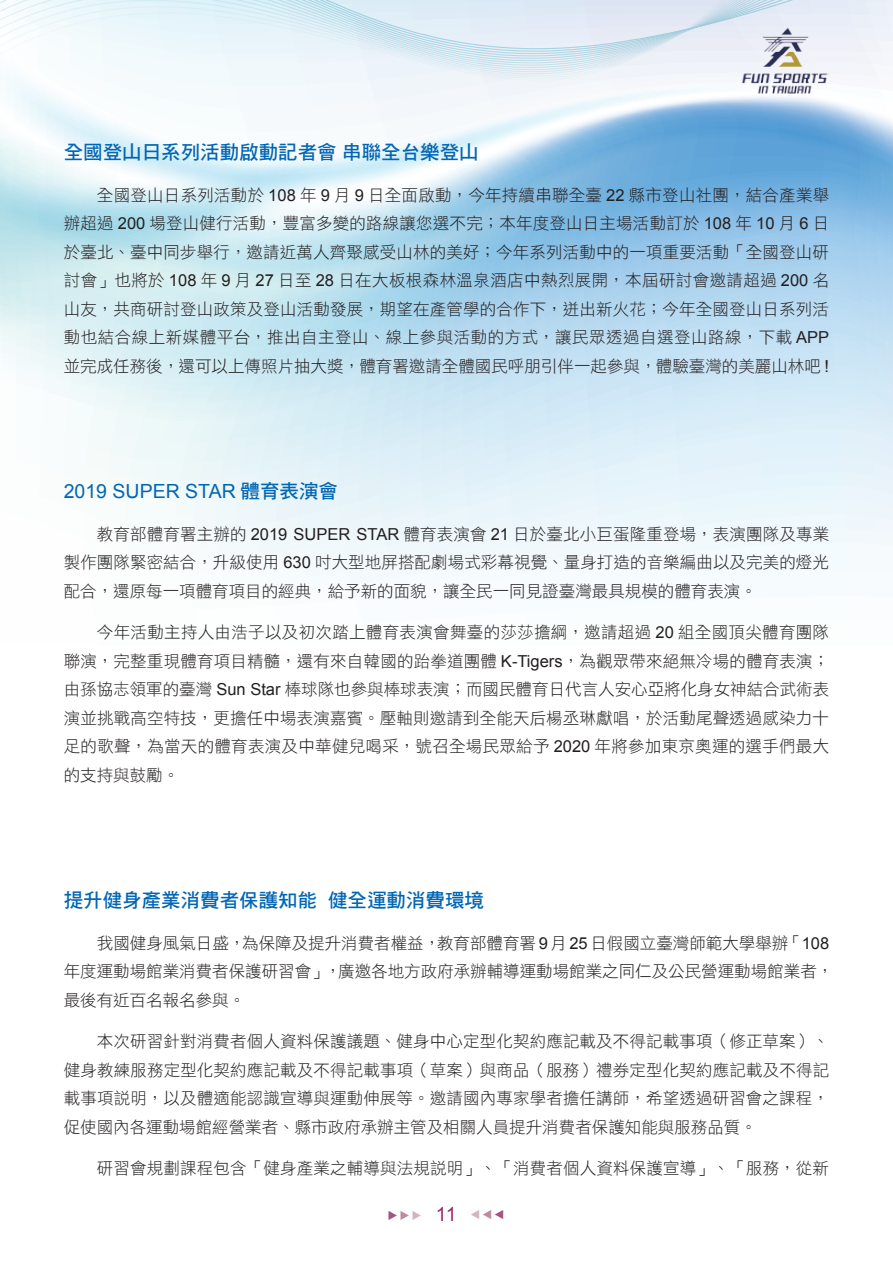
<style>
.page{position:relative;width:893px;height:1263px;background:#fff}
.page>*{position:absolute;margin:0;border:0;box-sizing:border-box;transform-origin:0 0}
.t1{font:19.5px "DF Hei Std W7";color:#0166b3}
.t2{font:19.5px "Arial";color:#0166b3}
.t3{font:19.5px "Arial";color:#932b69}
.t4{font:16.5px/28.5px "DF Hei Std W3";color:#231f20;text-align:justify}
.t5{font:700 12px "Century Gothic";color:#a4547e;scale:1.1 1}
.t6{font:700 12px "Century Gothic";color:#bf8ba3;scale:1.1 1}
.t7{font:700 12px "Century Gothic";color:#d4b4c1;scale:1.1 1}
.s1{font-family:"Arial"}
.s2{font-family:"DF Hei Std W7"}
</style>
<div class="page">
<svg style="left:0;top:59px;width:893px;height:526px"></svg>
<svg style="left:518px;top:114px;width:275px;height:7px"></svg>
<svg style="left:518px;top:102px;width:292px;height:6px"></svg>
<svg style="left:518px;top:95px;width:301px;height:7px"></svg>
<div style="left:518px;top:76px;width:327px;height:7px;background:#f3f6fa"></div>
<svg style="left:518px;top:70px;width:335px;height:6px"></svg>
<svg style="left:518px;top:64px;width:344px;height:6px"></svg>
<svg style="left:70px;top:49px;width:823px;height:3px"></svg>
<svg style="left:0;top:0;width:893px;height:49px;background:#e1edf6"></svg>
<svg style="left:0;top:52px;width:518px;height:278px"></svg>
<img style="left:741px;top:26px;width:87px;height:69px">
<p class="t1" style="left:64px;top:142px;width:416px">全國登山日系列活動啟動記者會串聯全台樂登山</p>
<p class="t4" style="left:64px;top:180px;width:767px;text-indent:33px">全國登山日系列活動於 <span class="s1">108</span> 年 <span class="s1">9</span> 月 <span class="s1">9</span> 日全面啟動，今年持續串聯全臺 <span class="s1">22</span> 縣市登山社團，結合產業舉辦超過 <span class="s1">200</span> 場登山健行活動，豐富多變的路線讓您選不完；本年度登山日主場活動訂於 <span class="s1">108</span> 年 <span class="s1">10</span> 月 <span class="s1">6</span> 日於臺北、臺中同步舉行，邀請近萬人齊聚感受山林的美好；今年系列活動中的一項重要活動「全國登山研討會」也將於 <span class="s1">108</span> 年 <span class="s1">9</span> 月 <span class="s1">27</span> 日至 <span class="s1">28</span> 日在大板根森林溫泉酒店中熱烈展開，本屆研討會邀請超過 <span class="s1">200</span> 名山友，共商研討登山政策及登山活動發展，期望在產管學的合作下，迸出新火花；今年全國登山日系列活動也結合線上新媒體平台，推出自主登山、線上參與活動的方式，讓民眾透過自選登山路線，下載 <span class="s1">APP</span>並完成任務後，還可以上傳照片抽大獎，體育署邀請全體國民呼朋引伴一起參與，體驗臺灣的美麗山林吧 <span class="s1">!</span></p>
<p class="t2" style="left:64px;top:479px;width:276px">2019 SUPER STAR <span class="s2">體育表演會</span></p>
<p class="t4" style="left:64px;top:519px;width:767px;text-indent:33px">教育部體育署主辦的 <span class="s1">2019 SUPER STAR</span> 體育表演會 <span class="s1">21</span> 日於臺北小巨蛋隆重登場，表演團隊及專業製作團隊緊密結合，升級使用 <span class="s1">630</span> 吋大型地屏搭配劇場式彩幕視覺、量身打造的音樂編曲以及完美的燈光配合，還原每一項體育項目的經典，給予新的面貌，讓全民一同見證臺灣最具規模的體育表演。</p>
<p class="t4" style="left:64px;top:618px;width:767px;text-indent:33px">今年活動主持人由浩子以及初次踏上體育表演會舞臺的莎莎擔綱，邀請超過 <span class="s1">20</span> 組全國頂尖體育團隊聯演，完整重現體育項目精髓，還有來自韓國的跆拳道團體 <span class="s1">K-Tigers</span>，為觀眾帶來絕無冷場的體育表演；由孫協志領軍的臺灣 <span class="s1">Sun Star</span> 棒球隊也參與棒球表演；而國民體育日代言人安心亞將化身女神結合武術表演並挑戰高空特技，更擔任中場表演嘉賓。壓軸則邀請到全能天后楊丞琳獻唱，於活動尾聲透過感染力十足的歌聲，為當天的體育表演及中華健兒喝采，號召全場民眾給予 <span class="s1">2020</span> 年將參加東京奧運的選手們最大的支持與鼓勵。</p>
<p class="t1" style="left:64px;top:889px;width:422px">提升健身產業消費者保護知能 健全運動消費環境</p>
<p class="t4" style="left:64px;top:928px;width:771px;text-align:left;text-indent:33px">我國健身風氣日盛，為保障及提升消費者權益，教育部體育署<span class="s1">9</span>月<span class="s1">25</span>日假國立臺灣師範大學舉辦「<span class="s1">108</span>年度運動場館業消費者保護研習會」，廣邀各地方政府承辦輔導運動場館業之同仁及公民營運動場館業者，最後有近百名報名參與。</p>
<p class="t4" style="left:64px;top:1026px;width:767px;text-indent:33px">本次研習針對消費者個人資料保護議題、健身中心定型化契約應記載及不得記載事項（修正草案）、健身教練服務定型化契約應記載及不得記載事項（草案）與商品（服務）禮券定型化契約應記載及不得記載事項說明，以及體適能認識宣導與運動伸展等。邀請國內專家學者擔任講師，希望透過研習會之課程，促使國內各運動場館經營業者、縣市政府承辦主管及相關人員提升消費者保護知能與服務品質。</p>
<p class="t4" style="left:97px;top:1153px;width:734px">研習會規劃課程包含「健身產業之輔導與法規說明」、「消費者個人資料保護宣導」、「服務，從新</p>
<p class="t5" style="left:383px;top:1221px;width:13px;rotate:-90deg">▼</p>
<p class="t6" style="left:395px;top:1221px;width:13px;rotate:-90deg">▼</p>
<p class="t7" style="left:407px;top:1221px;width:13px;rotate:-90deg">▼</p>
<p class="t3" style="left:436px;top:1202px;width:22px">11</p>
<p class="t7" style="left:485px;top:1208px;width:13px;rotate:90deg">▼</p>
<p class="t6" style="left:497px;top:1208px;width:13px;rotate:90deg">▼</p>
<p class="t5" style="left:509px;top:1208px;width:13px;rotate:90deg">▼</p>
</div>
